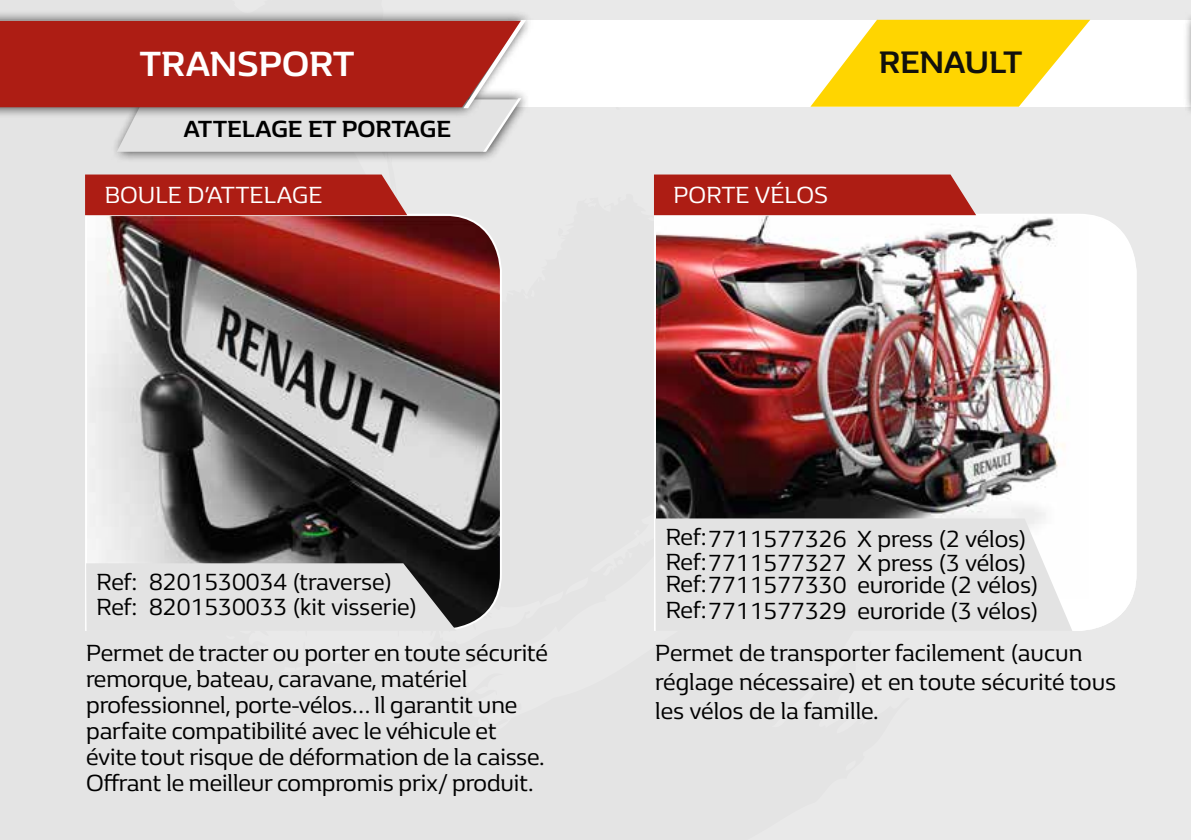
<style>
.page{position:relative;width:1191px;height:840px;background:#fff}
.page>*{position:absolute;margin:0;border:0;box-sizing:border-box;transform-origin:0 0}
.t1{font:700 36px "Renault Life";color:#fff}
.t2{font:700 32px "Renault Life";letter-spacing:-.005em;color:#12110c}
.t3{font:24px/26px "Renault Life";letter-spacing:-.005em;color:#000}
.t4{font:24px "Renault Life";color:#fff}
.t5{font:700 24px "Renault Life";color:#000}
</style>
<div class="page">
<div style="left:0;top:0;width:1191px;height:839px;background:#e4e4e4"></div>
<div style="left:0;top:20px;width:1191px;height:87px;background:#fff"></div>
<svg style="left:810px;top:20px;width:280px;height:87px"></svg>
<div style="left:110px;top:88px;width:421px;height:74px;background:#000;opacity:.75"></div>
<div style="left:0;top:10px;width:534px;height:108px;background:#000;opacity:.75"></div>
<div style="left:0;top:21px;width:117px;height:86px;background:#ad1d14"></div>
<svg style="left:117px;top:20px;width:409px;height:132px"></svg>
<img style="left:654px;top:214px;width:483px;height:417px">
<svg style="left:85px;top:214px;width:417px;height:415px"></svg>
<svg style="left:85px;top:461px;width:371px;height:170px"></svg>
<svg style="left:85px;top:174px;width:322px;height:44px"></svg>
<div style="left:654px;top:174px;width:322px;height:41px;background:#ad1d14"></div>
<svg style="left:655px;top:518px;width:417px;height:112px"></svg>
<div style="left:1182px;top:10px;width:9px;height:108px;background:#000;opacity:.75"></div>
<svg style="left:1190px;top:21px;width:1px;height:86px"></svg>
<h1 class="t1" style="left:139px;top:40px;width:217px">TRANSPORT</h1>
<h2 class="t2" style="left:878px;top:40px;width:145px">RENAULT</h2>
<p class="t5" style="left:184px;top:113px;width:269px">ATTELAGE ET PORTAGE</p>
<p class="t4" style="left:105px;top:179px;width:219px">BOULE D’ATTELAGE</p>
<p class="t4" style="left:673px;top:179px;width:156px">PORTE VÉLOS</p>
<p class="t3" style="left:97px;top:568px;width:322px;line-height:25.2px">Ref: 8201530034 (traverse)<br>Ref: 8201530033 (kit visserie)</p>
<p class="t3" style="left:86px;top:638px;width:463px">Permet de tracter ou porter en toute sécurité remorque, bateau, caravane, matériel professionnel, porte-vélos... Il garantit une parfaite compatibilité avec le véhicule et évite tout risque de déformation de la caisse.<br>Offrant le meilleur compromis prix/ produit.</p>
<p class="t3" style="left:666px;top:524px;width:362px">Ref:7711577326 X press (2 vélos)</p>
<p class="t3" style="left:666px;top:549px;width:362px">Ref:7711577327 X press (3 vélos)</p>
<p class="t3" style="left:666px;top:571px;width:374px">Ref:7711577330 euroride (2 vélos)</p>
<p class="t3" style="left:666px;top:596px;width:374px">Ref:7711577329 euroride (3 vélos)</p>
<p class="t3" style="left:655px;top:637px;width:462px;line-height:28.8px">Permet de transporter facilement (aucun réglage nécessaire) et en toute sécurité tous les vélos de la famille.</p>
</div>
